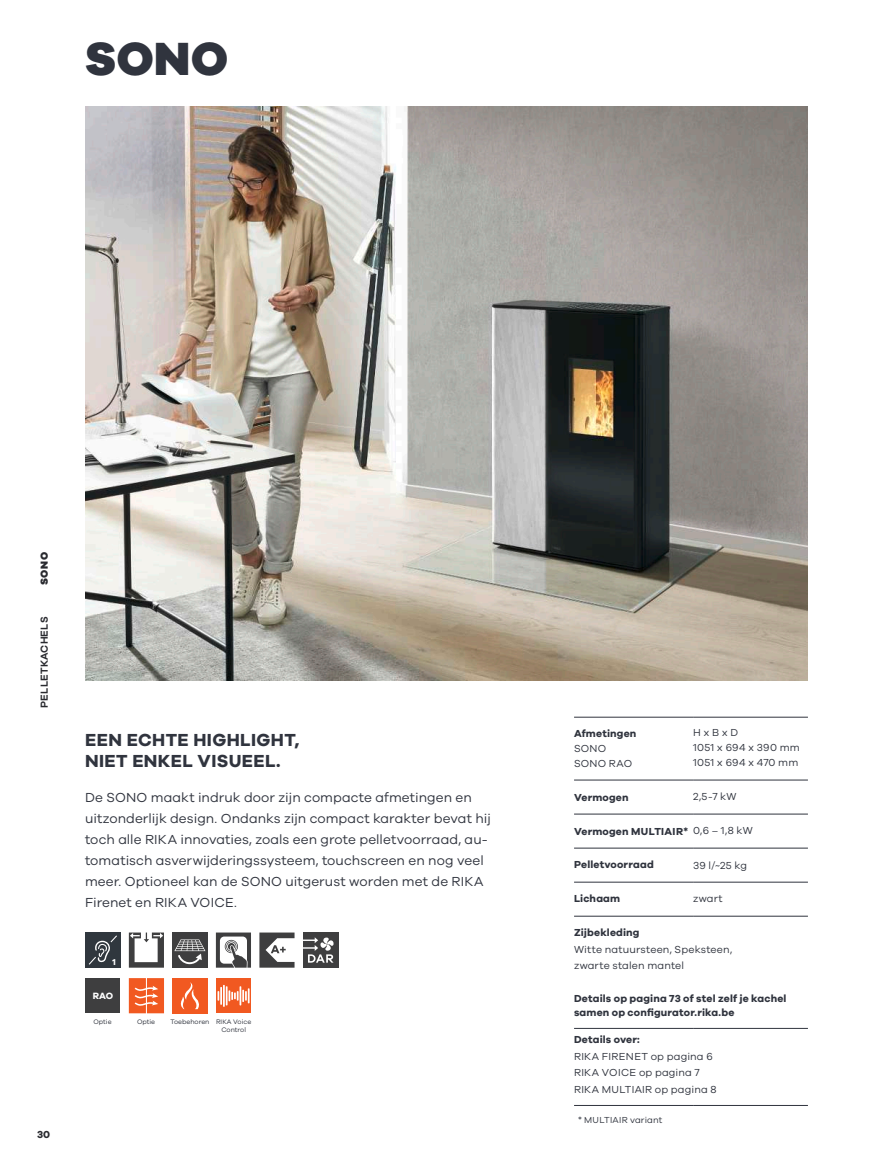
<style>
.page{position:relative;width:893px;height:1170px;background:#fff}
.page>*{position:absolute;margin:0;border:0;box-sizing:border-box;transform-origin:0 0}
.t1{font:800 48px "Galano Grotesque";color:#30343e}
.t2{font:700 18px/21px "Galano Grotesque";letter-spacing:.02em;color:#30343e}
.t3{font:13.5px/21px "Galano Grotesque";letter-spacing:.005em;color:#30343e}
.t4{font:10.5px/15px "Galano Grotesque";letter-spacing:.02em;color:#30343e}
.t5{font:700 10.5px/13.5px "Galano Grotesque";letter-spacing:.015em;color:#30343e}
.t6{font:600 10.5px "Galano Grotesque";letter-spacing:.02em;color:#292a2f}
.t7{font:800 10.5px "Galano Grotesque";color:#292a2f}
.t8{font:700 10.5px "Galano Grotesque";color:#292a2f}
.t9{font:700 9.45px "Galano Grotesque";color:#fff}
.t10{font:9px "Galano Grotesque";letter-spacing:.015em;color:#30343e}
.t11{font:700 8.85px "Galano Grotesque";color:#fff}
.t12{font:6.75px/7.5px "Galano Grotesque";color:#30343e;text-align:center}
.s1{font-weight:400}
</style>
<div class="page">
<hr style="left:574px;top:716px;width:119px;height:1px;background:#30343e">
<hr style="left:693px;top:716px;width:115px;height:1px;background:#30343e">
<hr style="left:574px;top:779px;width:119px;height:1px;background:#30343e">
<hr style="left:574px;top:813px;width:119px;height:1px;background:#30343e">
<hr style="left:693px;top:779px;width:115px;height:1px;background:#30343e">
<hr style="left:693px;top:813px;width:115px;height:1px;background:#30343e">
<hr style="left:574px;top:847px;width:119px;height:1px;background:#30343e">
<hr style="left:693px;top:847px;width:115px;height:1px;background:#30343e">
<hr style="left:574px;top:881px;width:119px;height:1px;background:#30343e">
<hr style="left:693px;top:881px;width:115px;height:1px;background:#30343e">
<hr style="left:574px;top:915px;width:119px;height:1px;background:#30343e">
<hr style="left:693px;top:915px;width:115px;height:1px;background:#30343e">
<hr style="left:574px;top:1027px;width:119px;height:1px;background:#30343e">
<hr style="left:693px;top:1027px;width:115px;height:1px;background:#30343e">
<hr style="left:574px;top:1104px;width:119px;height:1px;background:#30343e">
<hr style="left:693px;top:1104px;width:115px;height:1px;background:#30343e">
<div style="left:172px;top:932px;width:36px;height:35px;background:#3e3e3f"></div>
<svg style="left:174px;top:939px;width:31px;height:25px"></svg>
<svg style="left:259px;top:932px;width:36px;height:35px"></svg>
<svg style="left:216px;top:932px;width:35px;height:35px"></svg>
<div style="left:85px;top:978px;width:35px;height:34px;background:#3e3e3f"></div>
<div style="left:303px;top:932px;width:35px;height:35px;background:#3e3e3f"></div>
<svg style="left:303px;top:937px;width:31px;height:25px"></svg>
<svg style="left:129px;top:932px;width:35px;height:35px"></svg>
<div style="left:172px;top:978px;width:36px;height:35px;background:#f15921"></div>
<svg style="left:180px;top:982px;width:19px;height:27px"></svg>
<div style="left:216px;top:978px;width:35px;height:35px;background:#f15921"></div>
<hr style="left:223px;top:984px;width:2px;height:22px;background:#fff">
<svg style="left:218px;top:986px;width:32px;height:19px"></svg>
<svg style="left:129px;top:978px;width:35px;height:35px"></svg>
<div style="left:85px;top:932px;width:35px;height:35px;background:#30373e"></div>
<svg style="left:89px;top:935px;width:28px;height:29px"></svg>
<img style="left:85px;top:106px;width:723px;height:574px">
<h1 class="t1" style="left:85px;top:28px;width:145px">SONO</h1>
<p class="t7" style="left:38px;top:585px;width:34px;rotate:-90deg">Sono</p>
<p class="t6" style="left:38px;top:708px;width:93px;rotate:-90deg">PELLETKACHELS</p>
<h2 class="t2" style="left:85px;top:728px;width:216px">EEN ECHTE HIGHLIGHT,<br>NIET ENKEL VISUEEL.</h2>
<p class="t3" style="left:85px;top:786px;width:407px">De SONO maakt indruk door zijn compacte afmetingen en uitzonderlijk design. Ondanks zijn compact karakter bevat hij toch alle RIKA innovaties, zoals een grote pelletvoorraad, au&shy;tomatisch asverwijderingssysteem, touchscreen en nog veel meer. Optioneel kan de SONO uitgerust worden met de RIKA Firenet en RIKA VOICE.</p>
<p class="t11" style="left:112px;top:956px;width:5px">1</p>
<p class="t9" style="left:93px;top:989px;width:22px">RAO</p>
<p class="t12" style="left:93px;top:1017px;width:20px">Optie</p>
<p class="t12" style="left:216px;top:1017px;width:37px">RIKA Voice<br>Control</p>
<p class="t12" style="left:137px;top:1017px;width:20px">Optie</p>
<p class="t12" style="left:170px;top:1017px;width:41px">Toebehoren</p>
<p class="t8" style="left:37px;top:1127px;width:15px">30</p>
<p class="t5" style="left:574px;top:726px;width:64px">Afmetingen</p>
<p class="t4" style="left:574px;top:740px;width:60px">SONO<br>SONO RAO</p>
<p class="t4" style="left:693px;top:724px;width:108px">H x B x D<br>1051 x 694 x 390 mm<br>1051 x 694 x 470 mm</p>
<p class="t5" style="left:574px;top:790px;width:56px">Vermogen</p>
<p class="t4" style="left:693px;top:788px;width:45px">2,5-7 kW</p>
<p class="t5" style="left:574px;top:824px;width:180px">Vermogen MULTIAIR* <span class="s1">0,6 – 1,8 kW</span></p>
<p class="t5" style="left:574px;top:857px;width:81px">Pelletvoorraad</p>
<p class="t4" style="left:693px;top:857px;width:55px">39 l/~25 kg</p>
<p class="t5" style="left:574px;top:891px;width:48px">Lichaam</p>
<p class="t4" style="left:693px;top:890px;width:31px">zwart</p>
<p class="t5" style="left:574px;top:925px;width:67px">Zijbekleding</p>
<p class="t4" style="left:574px;top:940px;width:160px;line-height:16.5px">Witte natuursteen, Speksteen, zwarte stalen mantel</p>
<p class="t5" style="left:574px;top:991px;width:214px">Details op pagina 73 of stel zelf je kachel samen op configurator.rika.be</p>
<p class="t5" style="left:574px;top:1032px;width:67px">Details over:</p>
<p class="t4" style="left:574px;top:1047px;width:144px;line-height:16.5px">RIKA FIRENET op pagina 6<br>RIKA VOICE op pagina 7<br>RIKA MULTIAIR op pagina 8</p>
<p class="t10" style="left:578px;top:1114px;width:86px">* MULTIAIR variant</p>
</div>
